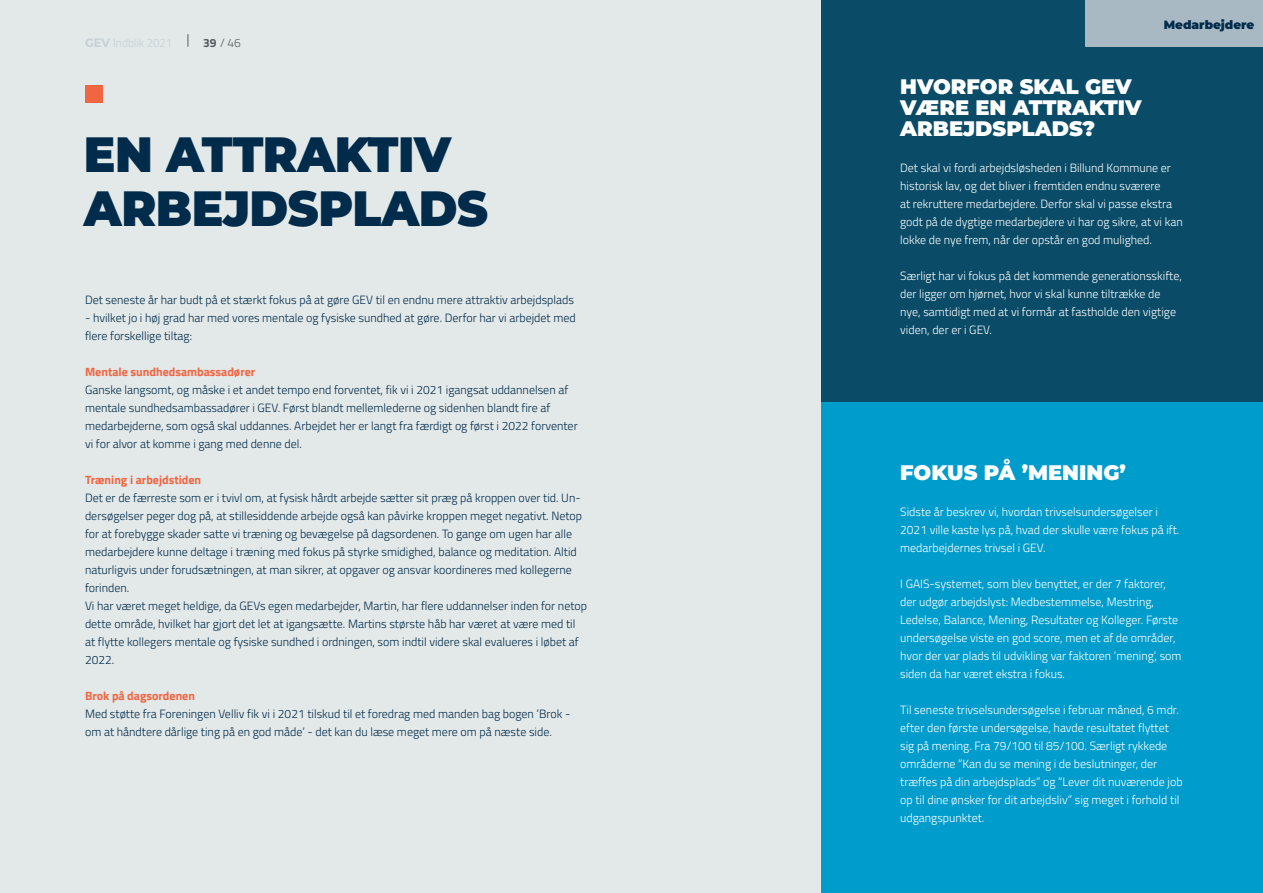
<style>
.page{position:relative;width:1263px;height:893px;background:#fff}
.page>*{position:absolute;margin:0;border:0;box-sizing:border-box;transform-origin:0 0}
.t1{font:900 49.5px/54px "Montserrat";letter-spacing:-.01em;color:#002b4b;scale:.95 1}
.t2{font:900 21px/21px "Montserrat";color:#fff}
.t3{font:300 12px/18px "Titillium Web";color:#002b4b}
.t4{font:300 12px/18px "Titillium Web";color:#fff}
.t5{font:700 12px "Titillium Web";color:#f16541}
.t6{font:300 12px "Titillium Web";color:#c5d0d7;scale:.95 1}
.t7{font:900 12px "Montserrat";color:#002b4b}
.t8{font:300 12px "Titillium Web";color:#555d61}
.s1{font-family:"Montserrat";font-weight:700}
.s2{font-weight:700}
</style>
<div class="page">
<div style="left:0;top:0;width:821px;height:893px;background:#e3e8e8"></div>
<div style="left:822px;top:0;width:441px;height:402px;background:#0a4c68"></div>
<div style="left:822px;top:402px;width:441px;height:491px;background:#009dcc"></div>
<div style="left:85px;top:85px;width:18px;height:18px;background:#f16541"></div>
<svg style="left:188px;top:34px;width:1px;height:13px"></svg>
<div style="left:1086px;top:0;width:177px;height:47px;background:#a8b9c4"></div>
<p class="t6" style="left:85px;top:34px;width:93px"><span class="s1">GEV</span> Indblik 2021</p>
<p class="t8" style="left:203px;top:34px;width:39px"><span class="s2">39</span> / 46</p>
<h1 class="t1" style="left:84px;top:124px;width:427px">EN ATTRAKTIV<br>ARBEJDSPLADS</h1>
<p class="t3" style="left:85px;top:290px;width:490px">Det seneste år har budt på et stærkt fokus på at gøre GEV til en endnu mere attraktiv arbejdsplads</p>
<p class="t3" style="left:85px;top:308px;width:492px">- hvilket jo i høj grad har med vores mentale og fysiske sundhed at gøre. Derfor har vi arbejdet med flere forskellige tiltag:</p>
<p class="t5" style="left:85px;top:363px;width:172px">Mentale sundhedsambassadører</p>
<p class="t3" style="left:85px;top:380px;width:494px">Ganske langsomt, og måske i et andet tempo end forventet, fik vi i 2021 igangsat uddannelsen af mentale sundhedsambassadører i GEV. Først blandt mellemlederne og sidenhen blandt fire af medarbejderne, som også skal uddannes. Arbejdet her er langt fra færdigt og først i 2022 forventer vi for alvor at komme i gang med denne del.</p>
<p class="t5" style="left:85px;top:471px;width:118px">Træning i arbejdstiden</p>
<p class="t3" style="left:85px;top:488px;width:504px">Det er de færreste som er i tvivl om, at fysisk hårdt arbejde sætter sit præg på kroppen over tid. Un&shy;dersøgelser peger dog på, at stillesiddende arbejde også kan påvirke kroppen meget negativt. Netop for at forebygge skader satte vi træning og bevægelse på dagsordenen. To gange om ugen har alle medarbejdere kunne deltage i træning med fokus på styrke smidighed, balance og meditation. Altid naturligvis under forudsætningen, at man sikrer, at opgaver og ansvar koordineres med kollegerne forinden.<br>Vi har været meget heldige, da GEVs egen medarbejder, Martin, har flere uddannelser inden for netop dette område, hvilket har gjort det let at igangsætte. Martins største håb har været at være med til at flytte kollegers mentale og fysiske sundhed i ordningen, som indtil videre skal evalueres i løbet af 2022.</p>
<p class="t5" style="left:85px;top:687px;width:112px">Brok på dagsordenen</p>
<p class="t3" style="left:85px;top:704px;width:487px">Med støtte fra Foreningen Velliv fik vi i 2021 tilskud til et foredrag med manden bag bogen ’Brok - om at håndtere dårlige ting på en god måde’ - det kan du læse meget mere om på næste side.</p>
<p class="t7" style="left:1164px;top:16px;width:92px">Medarbejdere</p>
<h2 class="t2" style="left:900px;top:75px;width:243px">HVORFOR SKAL GEV<br>VÆRE EN ATTRAKTIV<br>ARBEJDSPLADS?</h2>
<p class="t4" style="left:900px;top:159px;width:284px">Det skal vi fordi arbejdsløsheden i Billund Kommune er historisk lav, og det bliver i fremtiden endnu sværere<br>at rekruttere medarbejdere. Derfor skal vi passe ekstra godt på de dygtige medarbejdere vi har og sikre, at vi kan lokke de nye frem, når der opstår en god mulighed.</p>
<p class="t4" style="left:900px;top:267px;width:283px">Særligt har vi fokus på det kommende generationsskifte, der ligger om hjørnet, hvor vi skal kunne tiltrække de nye, samtidigt med at vi formår at fastholde den vigtige viden, der er i GEV.</p>
<h2 class="t2" style="left:900px;top:461px;width:227px">FOKUS PÅ ’MENING’</h2>
<p class="t4" style="left:900px;top:503px;width:281px">Sidste år beskrev vi, hvordan trivselsundersøgelser i<br>2021 ville kaste lys på, hvad der skulle være fokus på ift. medarbejdernes trivsel i GEV.</p>
<p class="t4" style="left:900px;top:575px;width:283px">I GAIS-systemet, som blev benyttet, er der 7 faktorer, der udgør arbejdslyst: Medbestemmelse, Mestring, Ledelse, Balance, Mening, Resultater og Kolleger. Første undersøgelse viste en god score, men et af de områder, hvor der var plads til udvikling var faktoren ’mening’, som siden da har været ekstra i fokus.</p>
<p class="t4" style="left:900px;top:701px;width:284px">Til seneste trivselsundersøgelse i februar måned, 6 mdr. efter den første undersøgelse, havde resultatet flyttet sig på mening. Fra 79/100 til 85/100. Særligt rykkede områderne ”Kan du se mening i de beslutninger, der træffes på din arbejdsplads” og ”Lever dit nuværende job op til dine ønsker for dit arbejdsliv” sig meget i forhold til udgangspunktet.</p>
</div>
